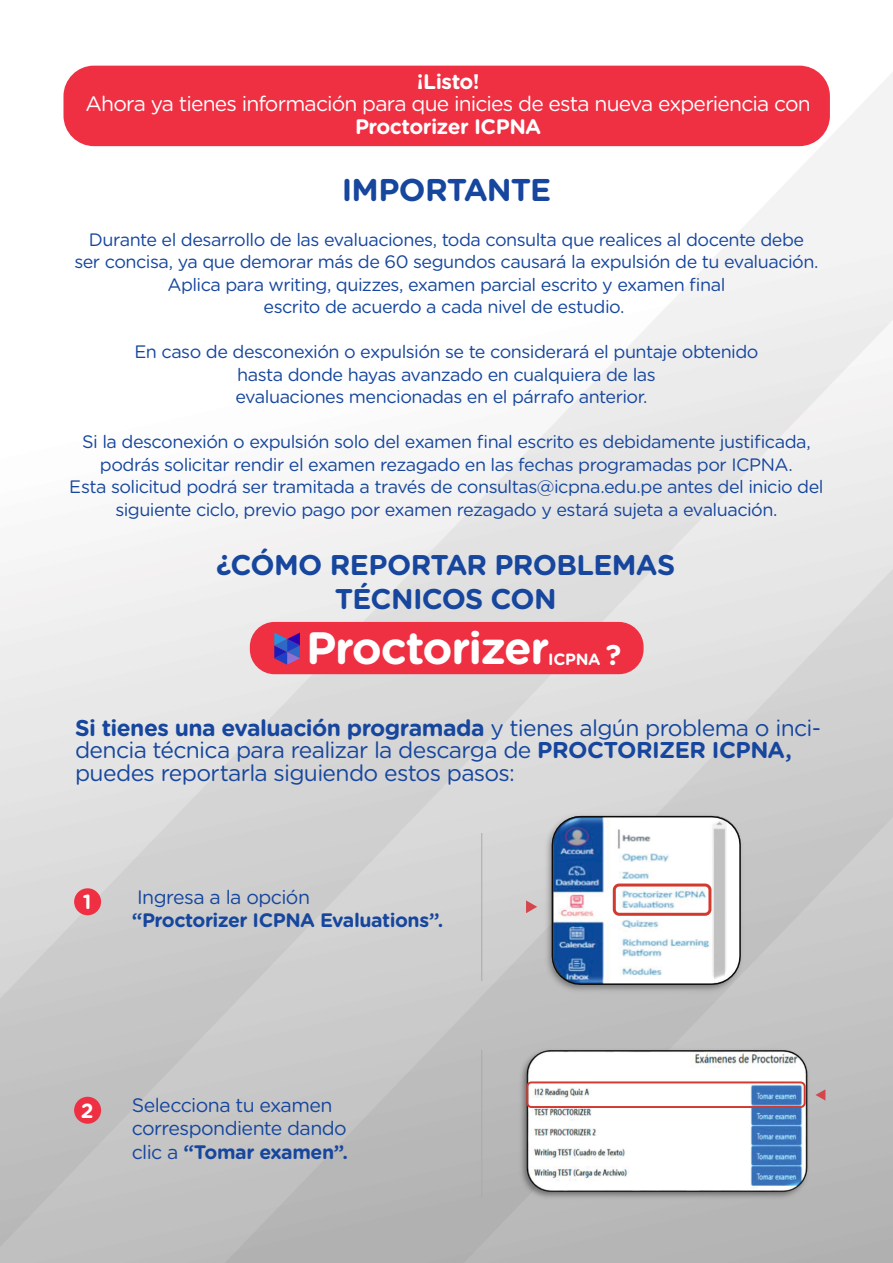
<style>
.page{position:relative;width:893px;height:1263px;background:#fff}
.page>*{position:absolute;margin:0;border:0;box-sizing:border-box;transform-origin:0 0}
.t1{font:700 45.3px "Gotham Rounded";letter-spacing:-.035em;color:#fff}
.t2{font:700 31.5px "Gotham Rounded";letter-spacing:-.03em;color:#16469d}
.t3{font:700 28.5px/34.2px "Gotham Rounded";letter-spacing:-.02em;color:#16469d;text-align:center}
.t4{font:22.95px/22.5px "Gotham Rounded";letter-spacing:-.03em;color:#16469d}
.t5{font:21px "Gotham Rounded";letter-spacing:-.04em;color:#fff}
.t6{font:700 21px "Gotham Rounded";letter-spacing:-.025em;color:#fff}
.t7{font:700 20.4px "Gotham Rounded";color:#fff}
.t8{font:19.5px/23.4px "Gotham Rounded";letter-spacing:-.025em;color:#16469d}
.t9{font:700 19.5px "Gotham Rounded";letter-spacing:-.025em;color:#16469d}
.t10{font:18px/22.5px "Gotham Rounded";letter-spacing:-.03em;color:#16469d;text-align:center}
.t11{font:700 16.2px "Gotham Rounded";letter-spacing:-.015em;color:#fff}
.s1{font-size:28.5px}
.s2{font-weight:700}
</style>
<div class="page">
<img style="left:0;top:65px;width:892px;height:1198px">
<div style="left:63px;top:66px;width:766px;height:80px;background:#ee3042;border-radius:30px"></div>
<div style="left:74px;top:888px;width:27px;height:27px;background:#ee3042;border-radius:50%"></div>
<svg style="left:526px;top:900px;width:11px;height:13px"></svg>
<img style="left:541px;top:810px;width:205px;height:187px">
<svg style="left:550px;top:815px;width:191px;height:171px"></svg>
<hr style="left:481px;top:833px;width:1px;height:148px;background:#aaa">
<div style="left:74px;top:1097px;width:27px;height:27px;background:#ee3042;border-radius:50%"></div>
<img style="left:516px;top:1045px;width:296px;height:157px">
<div style="left:526px;top:1081px;width:279px;height:27px;border:2px solid #d23a2f;border-radius:4px"></div>
<svg style="left:815px;top:1089px;width:10px;height:12px"></svg>
<hr style="left:481px;top:1050px;width:1px;height:148px;background:#aaa">
<div style="left:250px;top:622px;width:393px;height:52px;background:#ee3042;border-radius:25px"></div>
<svg style="left:274px;top:633px;width:26px;height:32px"></svg>
<p class="t6" style="left:417px;top:66px;width:64px">¡Listo!</p>
<p class="t5" style="left:86px;top:89px;width:726px">Ahora ya tienes información para que inicies de esta nueva experiencia con</p>
<p class="t6" style="left:355px;top:111px;width:188px">Proctorizer ICPNA</p>
<h2 class="t2" style="left:341px;top:166px;width:211px">IMPORTANTE</h2>
<p class="t10" style="left:74px;top:227px;width:745px">Durante el desarrollo de las evaluaciones, toda consulta que realices al docente debe ser concisa, ya que demorar más de 60 segundos causará la expulsión de tu evaluación.<br>Aplica para writing, quizzes, examen parcial escrito y examen final<br>escrito de acuerdo a cada nivel de estudio.</p>
<p class="t10" style="left:134px;top:340px;width:625px">En caso de desconexión o expulsión se te considerará el puntaje obtenido hasta donde hayas avanzado en cualquiera de las<br>evaluaciones mencionadas en el párrafo anterior.</p>
<p class="t10" style="left:69px;top:430px;width:755px">Si la desconexión o expulsión solo del examen final escrito es debidamente justificada, podrás solicitar rendir el examen rezagado en las fechas programadas por ICPNA.<br>Esta solicitud podrá ser tramitada a través de consultas@icpna.edu.pe antes del inicio del siguiente ciclo, previo pago por examen rezagado y estará sujeta a evaluación.</p>
<h3 class="t3" style="left:216px;top:546px;width:460px">¿CÓMO REPORTAR PROBLEMAS<br>TÉCNICOS CON</h3>
<h1 class="t1" style="left:306px;top:614px;width:245px">Proctorizer</h1>
<p class="t11" style="left:548px;top:647px;width:75px">ICPNA <span class="s1">?</span></p>
<p class="t4" style="left:75px;top:715px;width:747px"><span class="s2">Si tienes una evaluación programada</span> y tienes algún problema o inci&shy;dencia técnica para realizar la descarga de <span class="s2">PROCTORIZER ICPNA, </span>puedes reportarla siguiendo estos pasos:</p>
<p class="t7" style="left:83px;top:887px;width:10px">1</p>
<p class="t8" style="left:137px;top:884px;width:174px">Ingresa a la opción</p>
<p class="t9" style="left:132px;top:906px;width:313px">“Proctorizer ICPNA Evaluations”.</p>
<p class="t7" style="left:81px;top:1095px;width:14px">2</p>
<p class="t8" style="left:132px;top:1093px;width:218px">Selecciona tu examen correspondiente dando clic a <span class="s2">“Tomar examen”.</span></p>
</div>
